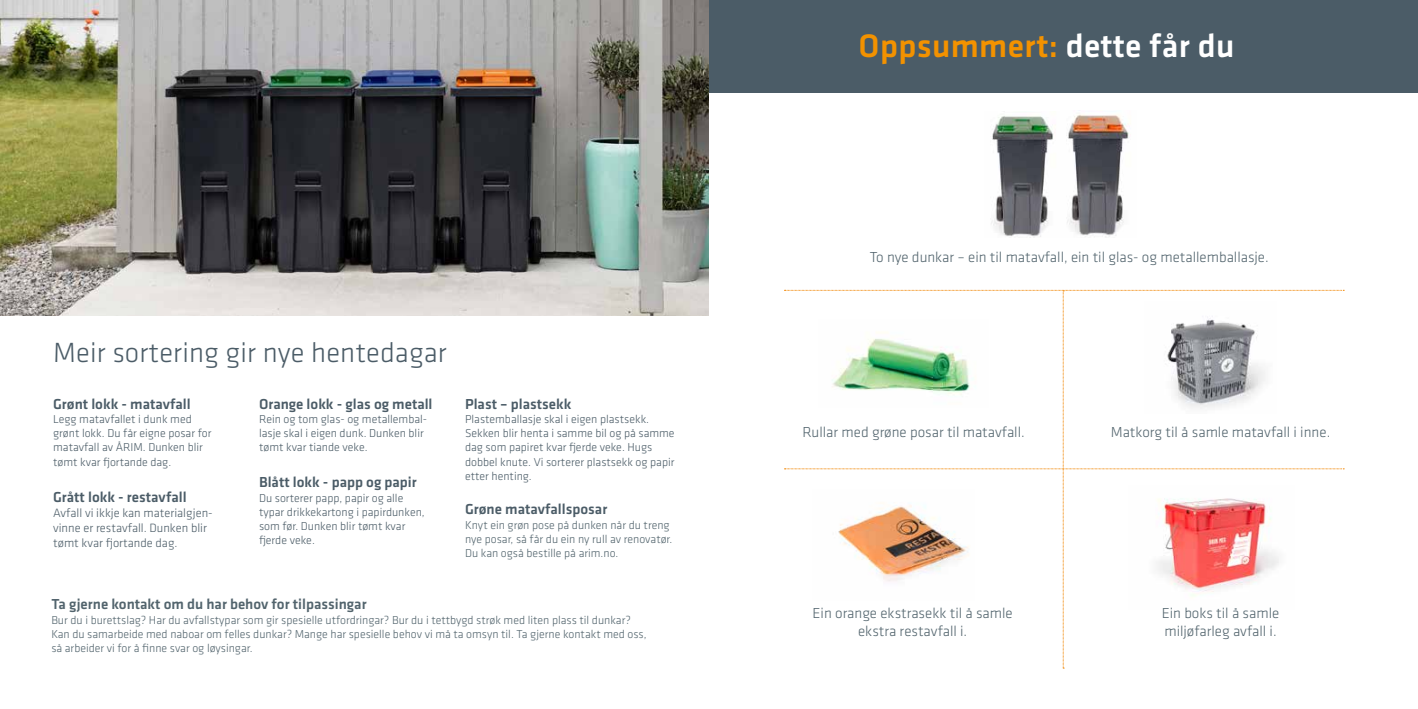
<style>
.page{position:relative;width:1418px;height:709px;background:#fff}
.page>*{position:absolute;margin:0;border:0;box-sizing:border-box;transform-origin:0 0}
.t1{font:500 33.75px "Klavika Basic";letter-spacing:.01em;color:#f39200}
.t2{font:300 28.75px "Klavika Basic";letter-spacing:.005em;color:#4b5c67}
.t3{font:300 15px/18px "Klavika Basic";color:#52646d}
.t4{font:500 15px "Klavika Basic";color:#4b5c67}
.t5{font:500 15px "Klavika Basic";color:#52646d}
.t6{font:300 12.5px/15px "Klavika Basic";color:#4b5c67}
.t7{font:300 11.88px/14.2px "Klavika Basic";color:#4b5c67}
.t8{font:300 11.88px/14.2px "Klavika Basic";color:#52646d}
.s1{color:#fff}
</style>
<div class="page">
<div style="left:709px;top:0;width:708px;height:92px;background:#4b5c67"></div>
<img style="left:0;top:0;width:709px;height:315px">
<img style="left:991px;top:114px;width:138px;height:124px">
<svg style="left:784px;top:290px;width:560px;height:378px"></svg>
<h2 class="t2" style="left:53px;top:335px;width:395px">Meir sortering gir nye hentedagar</h2>
<p class="t4" style="left:53px;top:393px;width:139px">Grønt lokk - matavfall</p>
<p class="t7" style="left:53px;top:411px;width:160px">Legg matavfallet i dunk med grønt lokk. Du får eigne posar for matavfall av ÅRIM. Dunken blir tømt kvar fjortande dag.</p>
<p class="t4" style="left:53px;top:486px;width:135px">Grått lokk - restavfall</p>
<p class="t6" style="left:53px;top:505px;width:161px">Avfall vi ikkje kan materialgjen&shy;vinne er restavfall. Dunken blir tømt kvar fjortande dag.</p>
<p class="t4" style="left:259px;top:393px;width:175px">Orange lokk - glas og metall</p>
<p class="t7" style="left:259px;top:411px;width:170px">Rein og tom glas- og metallembal&shy;lasje skal i eigen dunk. Dunken blir tømt kvar tiande veke.</p>
<p class="t4" style="left:259px;top:472px;width:159px">Blått lokk - papp og papir</p>
<p class="t7" style="left:259px;top:490px;width:167px">Du sorterer papp, papir og alle typar drikkekartong i papirdunken, som før. Dunken blir tømt kvar fjerde veke.</p>
<p class="t4" style="left:465px;top:393px;width:108px">Plast – plastsekk</p>
<p class="t7" style="left:465px;top:411px;width:211px">Plastemballasje skal i eigen plastsekk.<br>Sekken blir henta i samme bil og på samme dag som papiret kvar fjerde veke. Hugs dobbel knute. Vi sorterer plastsekk og papir etter henting.</p>
<p class="t4" style="left:465px;top:499px;width:144px">Grøne matavfallsposar</p>
<p class="t8" style="left:465px;top:517px;width:209px">Knyt ein grøn pose på dunken når du treng nye posar, så får du ein ny rull av renovatør.<br>Du kan også bestille på arim.no.</p>
<p class="t5" style="left:51px;top:594px;width:317px">Ta gjerne kontakt om du har behov for tilpassingar</p>
<p class="t8" style="left:51px;top:612px;width:596px">Bur du i burettslag? Har du avfallstypar som gir spesielle utfordringar? Bur du i tettbygd strøk med liten plass til dunkar?<br>Kan du samarbeide med naboar om felles dunkar? Mange har spesielle behov vi må ta omsyn til. Ta gjerne kontakt med oss, så arbeider vi for å finne svar og løysingar.</p>
<h1 class="t1" style="left:858px;top:23px;width:377px">Oppsummert: <span class="s1">dette får du</span></h1>
<p class="t3" style="left:869px;top:248px;width:401px">To nye dunkar – ein til matavfall, ein til glas- og metallemballasje.</p>
<p class="t3" style="left:802px;top:423px;width:224px">Rullar med grøne posar til matavfall.</p>
<p class="t3" style="left:812px;top:604px;width:202px;text-align:center">Ein orange ekstrasekk til å samle ekstra restavfall i.</p>
<p class="t3" style="left:1110px;top:423px;width:221px">Matkorg til å samle matavfall i inne.</p>
<p class="t3" style="left:1161px;top:604px;width:119px">Ein boks til å samle miljøfarleg avfall i.</p>
</div>
